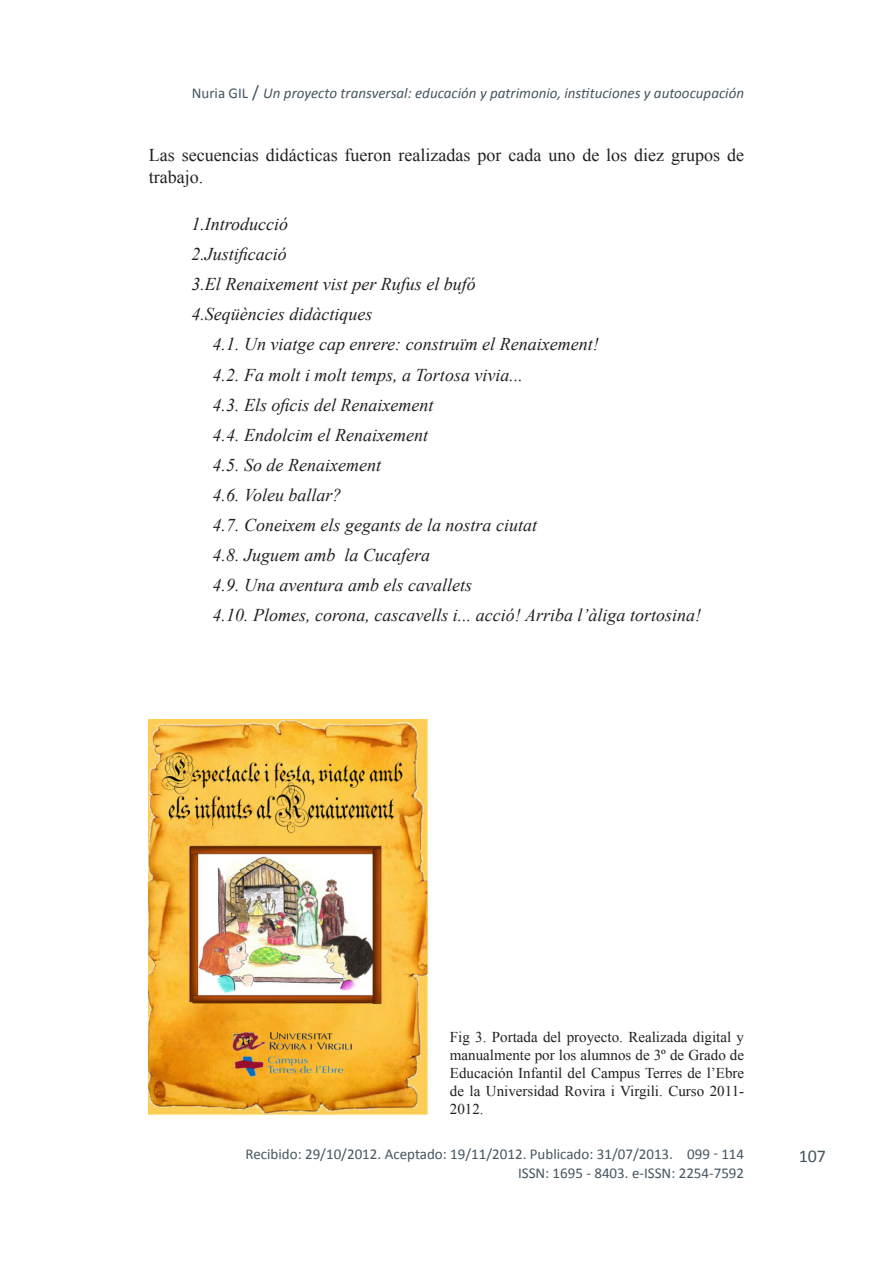
<style>
.page{position:relative;width:893px;height:1263px;background:#fff}
.page>*{position:absolute;margin:0;border:0;box-sizing:border-box;transform-origin:0 0}
.texto_normal_sin_esp{font:italic 18px "Times New Roman";color:#231f20}
.texto_normal{font:18px/21.6px "Times New Roman";color:#231f20}
.t1{font:18px "Calibri";color:#45555f}
.Pies_foto{font:15px/18px "Times New Roman";color:#231f20;text-align:justify}
.texto_normal-2{font:15px "Calibri";color:#45555f}
.Cabacera_Izquierda{font:italic 15px "Calibri";color:#45555f}
.s1{font-style:normal}
.s2{font-style:normal;font-size:18px}
</style>
<div class="page">
<img style="left:149px;top:720px;width:279px;height:394px">
<p class="Cabacera_Izquierda" style="left:192px;top:83px;width:554px"><span class="s1">Nuria Gil</span> <span class="s2">/</span> Un proyecto transversal: educación y patrimonio, instituciones y autoocupación</p>
<p class="texto_normal" style="left:149px;top:144px;width:597px">Las secuencias didácticas fueron realizadas por cada uno de los diez grupos de trabajo.</p>
<p class="texto_normal_sin_esp" style="left:191px;top:212px;width:98px">1.Introducció</p>
<p class="texto_normal_sin_esp" style="left:191px;top:242px;width:97px">2.Justificació</p>
<p class="texto_normal_sin_esp" style="left:191px;top:272px;width:286px">3.El Renaixement vist per Rufus el bufó</p>
<p class="texto_normal_sin_esp" style="left:191px;top:302px;width:182px">4.Seqüències didàctiques</p>
<p class="texto_normal_sin_esp" style="left:213px;top:332px;width:388px">4.1. Un viatge cap enrere: construïm el Renaixement!</p>
<p class="texto_normal_sin_esp" style="left:213px;top:362px;width:312px">4.2. Fa molt i molt temps, a Tortosa vivia...</p>
<p class="texto_normal_sin_esp" style="left:213px;top:392px;width:222px">4.3. Els oficis del Renaixement</p>
<p class="texto_normal_sin_esp" style="left:213px;top:422px;width:217px">4.4. Endolcim el Renaixement</p>
<p class="texto_normal_sin_esp" style="left:213px;top:452px;width:170px">4.5. So de Renaixement</p>
<p class="texto_normal_sin_esp" style="left:213px;top:483px;width:131px">4.6. Voleu ballar?</p>
<p class="texto_normal_sin_esp" style="left:213px;top:513px;width:326px">4.7. Coneixem els gegants de la nostra ciutat</p>
<p class="texto_normal_sin_esp" style="left:213px;top:543px;width:219px">4.8. Juguem amb la Cucafera</p>
<p class="texto_normal_sin_esp" style="left:213px;top:573px;width:261px">4.9. Una aventura amb els cavallets</p>
<p class="texto_normal_sin_esp" style="left:213px;top:603px;width:490px">4.10. Plomes, corona, cascavells i... acció! Arriba l’àliga tortosina!</p>
<p class="Pies_foto" style="left:450px;top:1028px;width:296px">Fig 3. Portada del proyecto. Realizada digital y manualmente por los alumnos de 3º de Grado de Educación Infantil del Campus Terres de l’Ebre de la Universidad Rovira i Virgili. Curso 2011- 2012.</p>
<p class="texto_normal-2" style="left:245px;top:1145px;width:429px">Recibido: 29/10/2012. Aceptado: 19/11/2012. Publicado: 31/07/2013.</p>
<p class="texto_normal-2" style="left:687px;top:1145px;width:58px">099 - 114</p>
<p class="texto_normal-2" style="left:518px;top:1163px;width:228px">ISSN: 1695 - 8403. e-ISSN: 2254-7592</p>
<p class="t1" style="left:799px;top:1144px;width:29px">107</p>
</div>
